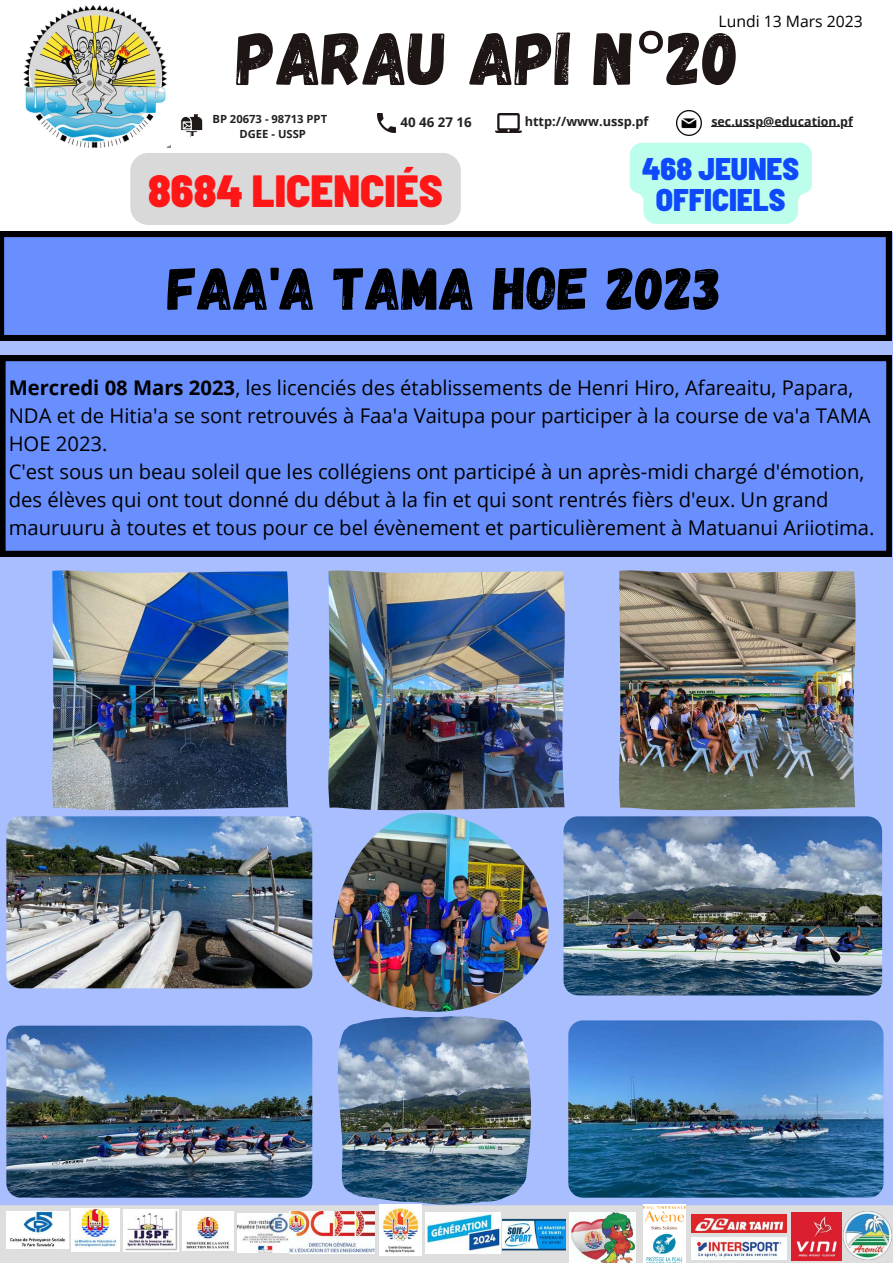
<style>
.page{position:relative;width:893px;height:1263px;background:#fff}
.page>*{position:absolute;margin:0;border:0;box-sizing:border-box;transform-origin:0 0}
.t1{font:75.07px "Gagalin";color:#1e1614}
.t2{font:60px "Gagalin";color:#000}
.t3{font:900 semi-condensed 45px "Barlow";color:#ff1616}
.t4{font:900 semi-condensed 31.28px/30.9px "Barlow";color:#0e49fb;text-align:center}
.t5{font:20.25px/28.1px "Open Sans";color:#000}
.t6{font:15.75px "Open Sans";color:#000}
.t7{font:700 13.35px "Open Sans";color:#222221}
.t8{font:700 12.75px "Open Sans";color:#222221}
.t9{font:700 12.45px "Open Sans";color:#222221}
.t10{font:700 11.25px/15.1px "Open Sans";color:#222221;text-align:center}
.s1{font-family:"Noto Sans"}
.s2{font-weight:700}
</style>
<div class="page">
<div style="left:0;top:232px;width:893px;height:973px;background:#a8beff"></div>
<img style="left:23px;top:5px;width:147px;height:143px">
<div style="left:0;top:1205px;width:893px;height:58px;background:#d9d9d9"></div>
<img style="left:377px;top:114px;width:18px;height:18px">
<img style="left:496px;top:114px;width:25px;height:18px">
<img style="left:676px;top:111px;width:25px;height:24px">
<svg style="left:180px;top:114px;width:23px;height:23px"></svg>
<img style="left:72px;top:1209px;width:48px;height:42px">
<img style="left:6px;top:1211px;width:62px;height:38px">
<img style="left:791px;top:1212px;width:50px;height:48px">
<img style="left:843px;top:1211px;width:48px;height:48px">
<img style="left:691px;top:1214px;width:96px;height:19px">
<img style="left:691px;top:1238px;width:96px;height:22px">
<img style="left:237px;top:1213px;width:51px;height:39px">
<img style="left:124px;top:1209px;width:55px;height:43px">
<img style="left:182px;top:1211px;width:52px;height:39px">
<img style="left:570px;top:1212px;width:65px;height:51px">
<img style="left:290px;top:1212px;width:84px;height:41px">
<img style="left:503px;top:1218px;width:63px;height:33px">
<img style="left:380px;top:1205px;width:41px;height:50px">
<svg style="left:644px;top:1205px;width:41px;height:2px"></svg>
<img style="left:644px;top:1207px;width:41px;height:56px">
<img style="left:425px;top:1213px;width:75px;height:40px">
<svg style="left:0;top:231px;width:891px;height:110px;background:#5c7de0"></svg>
<img style="left:331px;top:813px;width:220px;height:199px">
<img style="left:338px;top:1016px;width:193px;height:188px">
<img style="left:6px;top:1026px;width:306px;height:172px;border-radius:14px">
<img style="left:6px;top:816px;width:306px;height:172px;border-radius:14px">
<img style="left:563px;top:816px;width:319px;height:179px;border-radius:15px">
<img style="left:568px;top:1020px;width:315px;height:178px;border-radius:15px">
<svg style="left:0;top:356px;width:892px;height:200px;background:#6285ee"></svg>
<img style="left:52px;top:570px;width:237px;height:240px">
<img style="left:328px;top:570px;width:237px;height:240px">
<img style="left:619px;top:570px;width:237px;height:240px">
<hr style="left:711px;top:126px;width:142px;height:1px;background:#222221">
<div style="left:130px;top:153px;width:331px;height:72px;background:#d9d9d9"></div>
<svg style="left:630px;top:143px;width:182px;height:81px;background:#c1fdec"></svg>
<p class="t6" style="left:718px;top:10px;width:146px">Lundi 13 Mars 2023</p>
<h1 class="t1" style="left:237px;top:10px;width:504px">PARAU API N<span class="s1">°</span>20</h1>
<p class="t10" style="left:212px;top:111px;width:116px">BP 20673 - 98713 PPT<br>DGEE - USSP</p>
<p class="t7" style="left:400px;top:113px;width:73px">40 46 27 16</p>
<p class="t8" style="left:525px;top:113px;width:125px">http://www.ussp.pf</p>
<p class="t9" style="left:711px;top:112px;width:143px">sec.ussp@education.pf</p>
<h3 class="t3" style="left:148px;top:162px;width:296px">8684 LICENCIÉS</h3>
<h3 class="t4" style="left:642px;top:152px;width:158px">468 JEUNES<br>OFFICIELS</h3>
<h2 class="t2" style="left:168px;top:249px;width:555px">FAA'A TAMA HOE 2023</h2>
<p class="t5" style="left:9px;top:373px;width:867px"><span class="s2">Mercredi 08 Mars 2023</span>, les licenciés des établissements de Henri Hiro, Afareaitu, Papara, NDA et de Hitia'a se sont retrouvés à Faa'a Vaitupa pour participer à la course de va'a TAMA HOE 2023.<br>C'est sous un beau soleil que les collégiens ont participé à un après-midi chargé d'émotion, des élèves qui ont tout donné du début à la fin et qui sont rentrés fièrs d'eux. Un grand mauruuru à toutes et tous pour ce bel évènement et particulièrement à Matuanui Ariiotima.</p>
</div>
